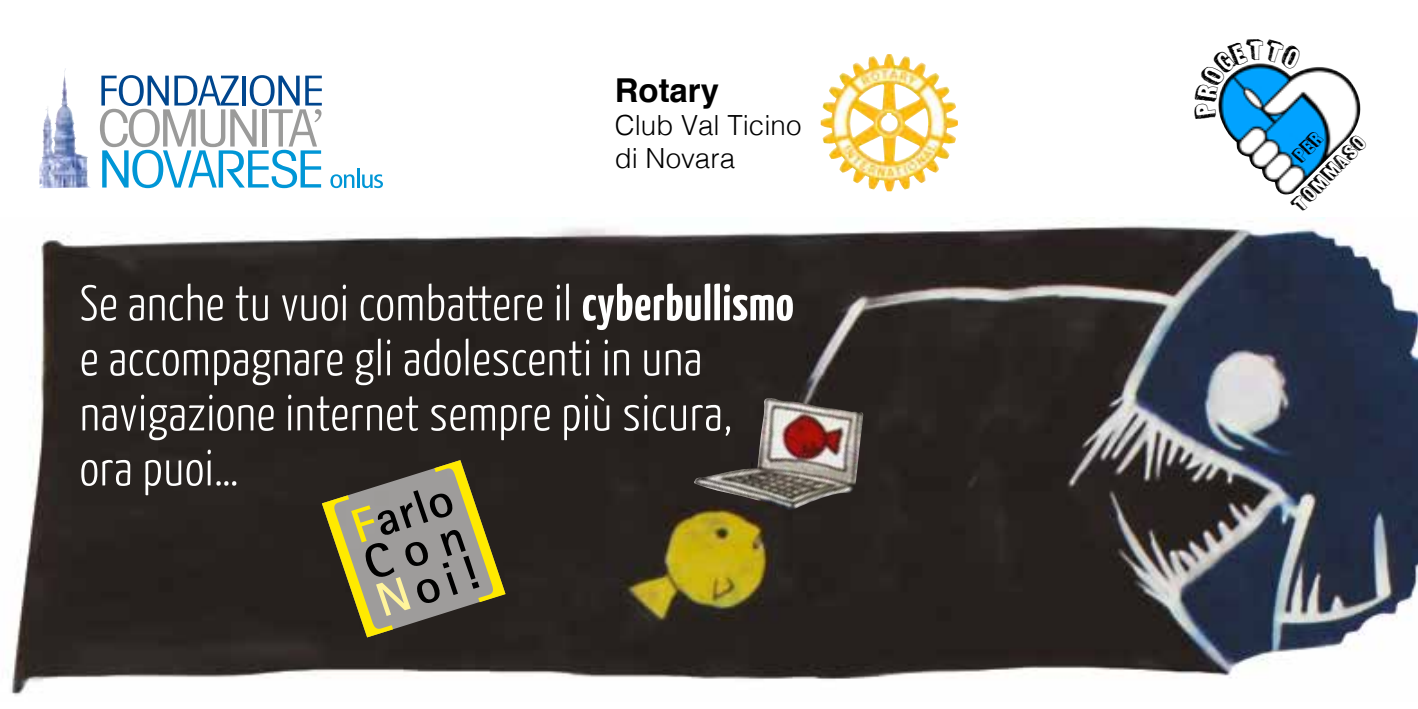
<style>
.page{position:relative;width:1418px;height:709px;background:#fff}
.page>*{position:absolute;margin:0;border:0;box-sizing:border-box;transform-origin:0 0}
.t1{font:300 50px/55px "Yanone Kaffeesatz";letter-spacing:.015em;color:#fff}
.t2{font:700 33px "Helvetica";color:#000}
.t3{font:300 27.75px/33.2px "Helvetica";color:#000}
.t4{font:16px "Fun Sized";color:#000}
.s1{font-weight:700}
</style>
<div class="page">
<img style="left:10px;top:217px;width:1407px;height:479px">
<svg style="left:322px;top:460px;width:183px;height:177px;background:#736e53"></svg>
<img style="left:1221px;top:67px;width:140px;height:128px">
<img style="left:839px;top:54px;width:48px;height:24px">
<img style="left:691px;top:398px;width:172px;height:114px">
<img style="left:39px;top:68px;width:52px;height:120px">
<svg style="left:100px;top:75px;width:222px;height:113px"></svg>
<svg style="left:330px;top:174px;width:24px;height:14px"></svg>
<hr style="left:357px;top:168px;width:2px;height:20px;background:#0096d6">
<svg style="left:362px;top:174px;width:21px;height:14px"></svg>
<svg style="left:1218px;top:63px;width:84px;height:56px"></svg>
<svg style="left:1290px;top:130px;width:34px;height:34px"></svg>
<p class="t2" style="left:614px;top:64px;width:106px">Rotary</p>
<p class="t3" style="left:614px;top:107px;width:188px">Club Val Ticino di Novara</p>
<p class="t1" style="left:80px;top:274px;width:715px">Se anche tu vuoi combattere il <span class="s1">cyberbullismo </span>e accompagnare gli adolescenti in una navigazione internet sempre più sicura, ora puoi…</p>
<p class="t4" style="left:1288px;top:201px;width:97px;rotate:-46deg">Tommaso</p>
</div>
